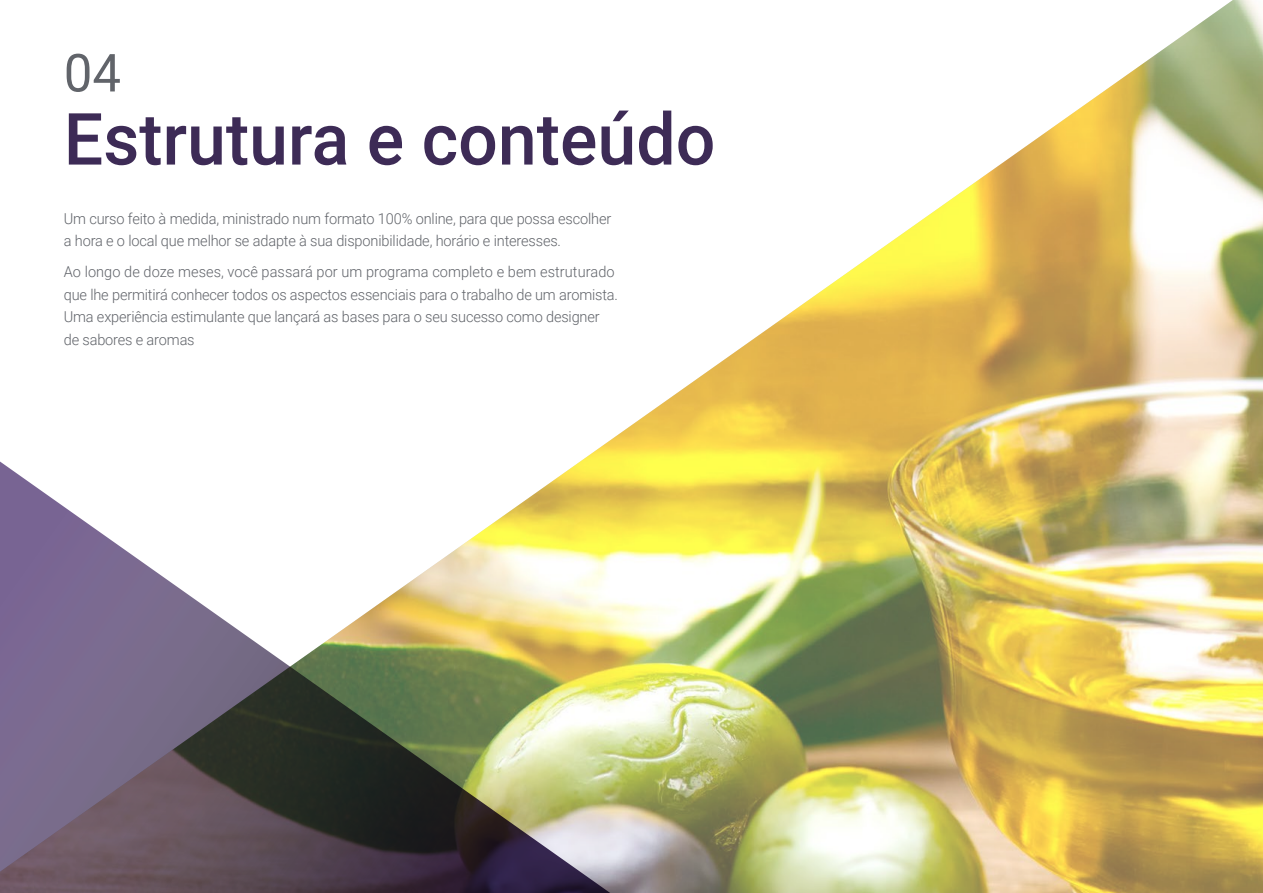
<style>
.page{position:relative;width:1263px;height:893px;background:#fff}
.page>*{position:absolute;margin:0;border:0;box-sizing:border-box;transform-origin:0 0}
.t1{font:500 72px "Roboto";color:#3d2b56}
.t2{font:52.5px "Roboto";color:#61646a}
.t3{font:300 15px/22.5px "Roboto";letter-spacing:-.01em;color:#61646a}
</style>
<div class="page">
<img style="left:602px;top:0;width:661px;height:893px">
<svg style="left:0;top:446px;width:640px;height:447px"></svg>
<h2 class="t2" style="left:64px;top:36px;width:59px">04</h2>
<h1 class="t1" style="left:64px;top:89px;width:653px">Estrutura e conteúdo</h1>
<p class="t3" style="left:64px;top:207px;width:549px">Um curso feito à medida, ministrado num formato 100% online, para que possa escolher a hora e o local que melhor se adapte à sua disponibilidade, horário e interesses.</p>
<p class="t3" style="left:64px;top:260px;width:556px">Ao longo de doze meses, você passará por um programa completo e bem estruturado que lhe permitirá conhecer todos os aspectos essenciais para o trabalho de um aromista.<br>Uma experiência estimulante que lançará as bases para o seu sucesso como designer de sabores e aromas</p>
</div>
